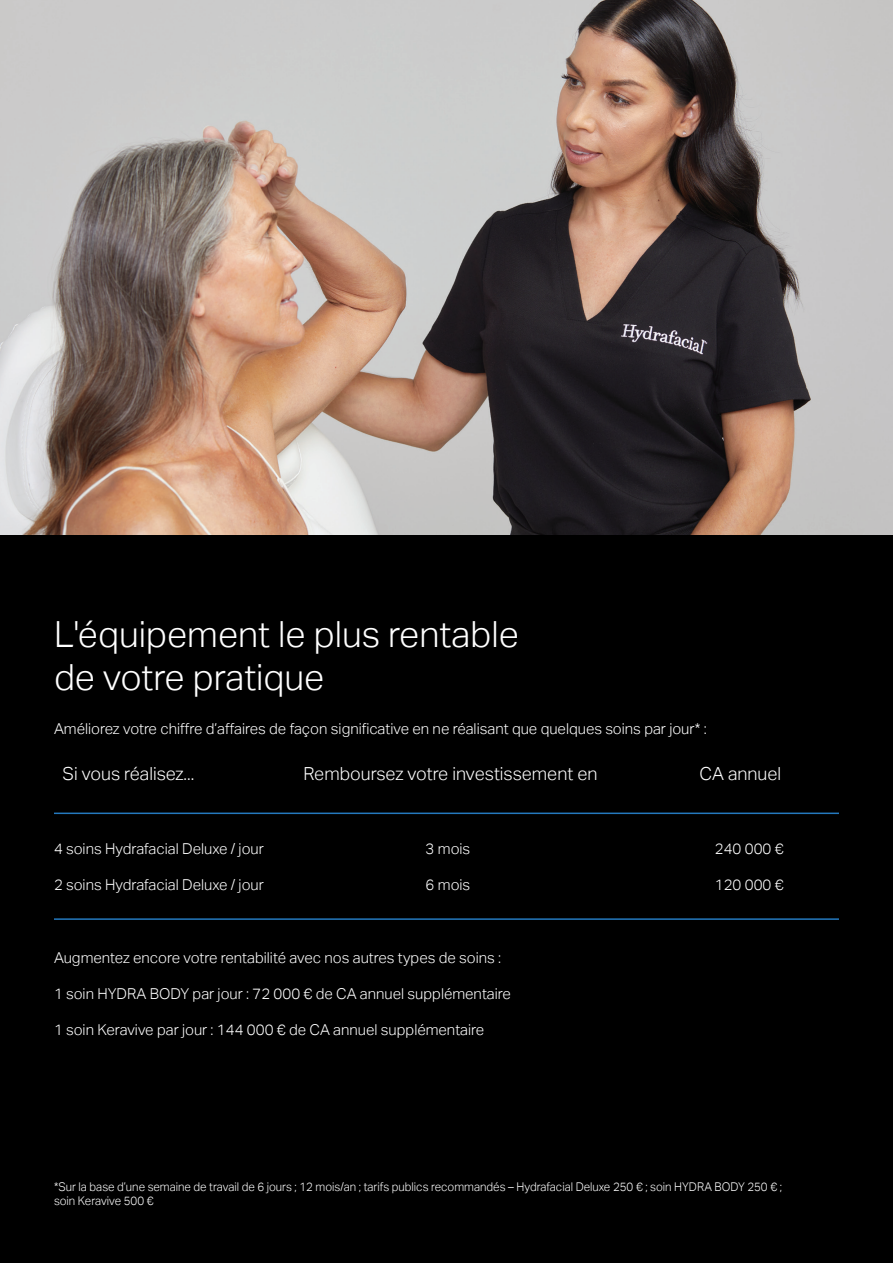
<style>
.page{position:relative;width:893px;height:1263px;background:#fff}
.page>*{position:absolute;margin:0;border:0;box-sizing:border-box;transform-origin:0 0}
.t1{font:300 36px "Aktiv Grotesk";color:#fff}
.Body_Light_White{font:300 18px "Aktiv Grotesk";color:#fff}
.t2{font:300 15px "Aktiv Grotesk";color:#fff}
.legal{font:300 12px/14.4px "Aktiv Grotesk";color:#fff;scale:.96 1}
</style>
<div class="page">
<div style="left:0;top:510px;width:893px;height:753px;background:#000"></div>
<img style="left:0;top:0;width:893px;height:535px">
<hr style="left:54px;top:812px;width:785px;height:2px;background:#2479be">
<hr style="left:54px;top:918px;width:785px;height:2px;background:#2479be">
<p class="t1" style="left:54px;top:613px;width:466px">L'équipement le plus rentable</p>
<p class="t1" style="left:54px;top:657px;width:272px">de votre pratique</p>
<p class="t2" style="left:54px;top:720px;width:654px">Améliorez votre chiffre d’affaires de façon significative en ne réalisant que quelques soins par jour* :</p>
<p class="Body_Light_White" style="left:63px;top:763px;width:133px">Si vous réalisez...</p>
<p class="Body_Light_White" style="left:304px;top:763px;width:295px">Remboursez votre investissement en</p>
<p class="Body_Light_White" style="left:700px;top:763px;width:83px">CA annuel</p>
<p class="t2" style="left:54px;top:840px;width:211px">4 soins Hydrafacial Deluxe / jour</p>
<p class="t2" style="left:54px;top:876px;width:211px">2 soins Hydrafacial Deluxe / jour</p>
<p class="t2" style="left:426px;top:840px;width:46px">3 mois</p>
<p class="t2" style="left:426px;top:876px;width:46px">6 mois</p>
<p class="t2" style="left:54px;top:949px;width:449px">Augmentez encore votre rentabilité avec nos autres types de soins :</p>
<p class="t2" style="left:54px;top:985px;width:458px">1 soin HYDRA BODY par jour : 72 000 € de CA annuel supplémentaire</p>
<p class="t2" style="left:54px;top:1021px;width:432px">1 soin Keravive par jour : 144 000 € de CA annuel supplémentaire</p>
<p class="t2" style="left:715px;top:840px;width:70px">240 000 €</p>
<p class="t2" style="left:715px;top:876px;width:70px">120 000 €</p>
<p class="legal" style="left:54px;top:1179px;width:760px">*Sur la base d’une semaine de travail de 6 jours ; 12 mois/an ; tarifs publics recommandés – Hydrafacial Deluxe 250 € ; soin HYDRA BODY 250 € ; soin Keravive 500 €</p>
</div>
